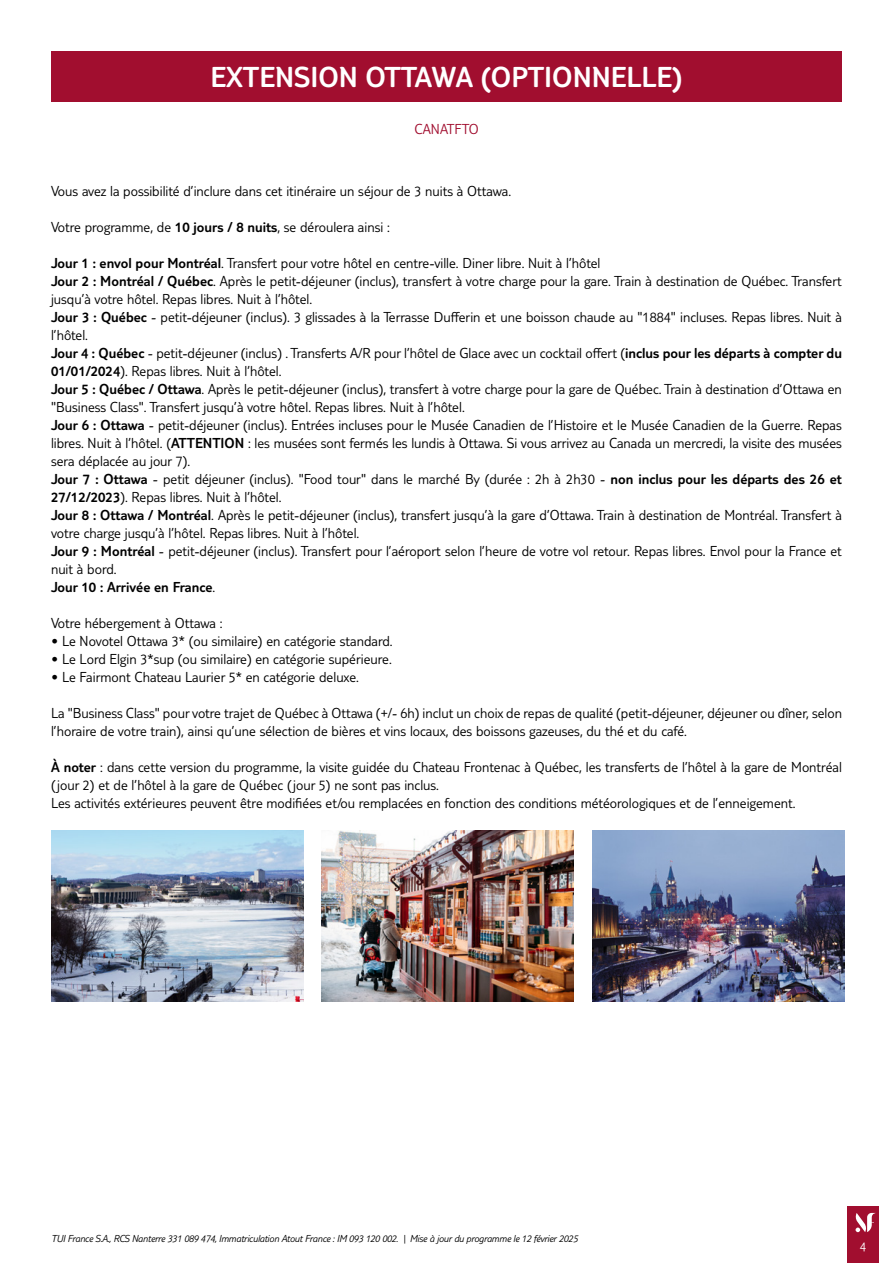
<style>
.page{position:relative;width:893px;height:1263px;background:#fff}
.page>*{position:absolute;margin:0;border:0;box-sizing:border-box;transform-origin:0 0}
.t1{font:300 30px "TUI Type";color:#fff}
.t2{font:300 15px/18px "TUI Type";color:#000}
.t3{font:300 15px "TUI Type";color:#a10e2f}
.t4{font:300 13.5px "TUI Type";color:#fff}
.t5{font:italic 300 10.5px "TUI Type";letter-spacing:-.02em;color:#000}
.s1{font-style:inherit}
</style>
<div class="page">
<div style="left:847px;top:1206px;width:32px;height:57px;background:#a10e2f"></div>
<svg style="left:855px;top:1213px;width:21px;height:19px"></svg>
<div style="left:51px;top:51px;width:791px;height:51px;background:#a10e2f"></div>
<img style="left:51px;top:831px;width:252px;height:170px">
<img style="left:322px;top:831px;width:252px;height:170px">
<img style="left:592px;top:831px;width:252px;height:170px">
<h1 class="t1" style="left:211px;top:59px;width:473px">EXTENSION OTTAWA (OPTIONNELLE)</h1>
<p class="t3" style="left:414px;top:120px;width:66px">CANATFTO</p>
<p class="t2" style="left:51px;top:182px;width:462px">Vous avez la possibilité d’inclure dans cet itinéraire un séjour de 3 nuits à Ottawa.</p>
<p class="t2" style="left:51px;top:218px;width:340px">Votre programme, de <span class="s1">10 jours / 8 nuits</span>, se déroulera ainsi :</p>
<p class="t2" style="left:51px;top:254px;width:792px"><span class="s1">Jour 1 : envol pour Montréal</span>. Transfert pour votre hôtel en centre-ville. Diner libre. Nuit à l’hôtel<br><span class="s1">Jour 2 : Montréal / Québec</span>. Après le petit-déjeuner (inclus), transfert à votre charge pour la gare. Train à destination de Québec. Transfert jusqu’à votre hôtel. Repas libres. Nuit à l’hôtel.<br><span class="s1">Jour 3 : Québec</span> - petit-déjeuner (inclus). 3 glissades à la Terrasse Dufferin et une boisson chaude au "1884" incluses. Repas libres. Nuit à l’hôtel.<br><span class="s1">Jour 4 : Québec</span> - petit-déjeuner (inclus) . Transferts A/R pour l’hôtel de Glace avec un cocktail offert (<span class="s1">inclus pour les départs à compter du 01/01/2024</span>). Repas libres. Nuit à l’hôtel.<br><span class="s1">Jour 5 : Québec / Ottawa</span>. Après le petit-déjeuner (inclus), transfert à votre charge pour la gare de Québec. Train à destination d’Ottawa en "Business Class". Transfert jusqu’à votre hôtel. Repas libres. Nuit à l’hôtel.<br><span class="s1">Jour 6 : Ottawa</span> - petit-déjeuner (inclus). Entrées incluses pour le Musée Canadien de l’Histoire et le Musée Canadien de la Guerre. Repas libres. Nuit à l’hôtel. (<span class="s1">ATTENTION</span> : les musées sont fermés les lundis à Ottawa. Si vous arrivez au Canada un mercredi, la visite des musées sera déplacée au jour 7).<br><span class="s1">Jour 7 : Ottawa</span> - petit déjeuner (inclus). "Food tour" dans le marché By (durée : 2h à 2h30 - <span class="s1">non inclus pour les départs des 26 et 27/12/2023</span>). Repas libres. Nuit à l’hôtel.<br><span class="s1">Jour 8 : Ottawa / Montréal</span>. Après le petit-déjeuner (inclus), transfert jusqu’à la gare d’Ottawa. Train à destination de Montréal. Transfert à votre charge jusqu’à l’hôtel. Repas libres. Nuit à l’hôtel.<br><span class="s1">Jour 9 : Montréal</span> - petit-déjeuner (inclus). Transfert pour l’aéroport selon l’heure de votre vol retour. Repas libres. Envol pour la France et nuit à bord.<br><span class="s1">Jour 10 : Arrivée en France</span>.</p>
<p class="t2" style="left:51px;top:614px;width:173px">Votre hébergement à Ottawa :</p>
<p class="t2" style="left:51px;top:632px;width:343px">• Le Novotel Ottawa 3* (ou similaire) en catégorie standard.</p>
<p class="t2" style="left:51px;top:650px;width:342px">• Le Lord Elgin 3*sup (ou similaire) en catégorie supérieure.</p>
<p class="t2" style="left:51px;top:668px;width:309px">• Le Fairmont Chateau Laurier 5* en catégorie deluxe.</p>
<p class="t2" style="left:51px;top:704px;width:792px">La "Business Class" pour votre trajet de Québec à Ottawa (+/- 6h) inclut un choix de repas de qualité (petit-déjeuner, déjeuner ou dîner, selon l’horaire de votre train), ainsi qu’une sélection de bières et vins locaux, des boissons gazeuses, du thé et du café.</p>
<p class="t2" style="left:51px;top:758px;width:792px"><span class="s1">À noter</span> : dans cette version du programme, la visite guidée du Chateau Frontenac à Québec, les transferts de l’hôtel à la gare de Montréal (jour 2) et de l’hôtel à la gare de Québec (jour 5) ne sont pas inclus.<br>Les activités extérieures peuvent être modifiées et/ou remplacées en fonction des conditions météorologiques et de l’enneigement.</p>
<p class="t5" style="left:51px;top:1232px;width:528px">TUI France S.A., RCS Nanterre 331 089 474, Immatriculation Atout France : IM 093 120 002. | Mise à jour du programme le 12 février 2025</p>
<p class="t4" style="left:860px;top:1239px;width:8px">4</p>
</div>
